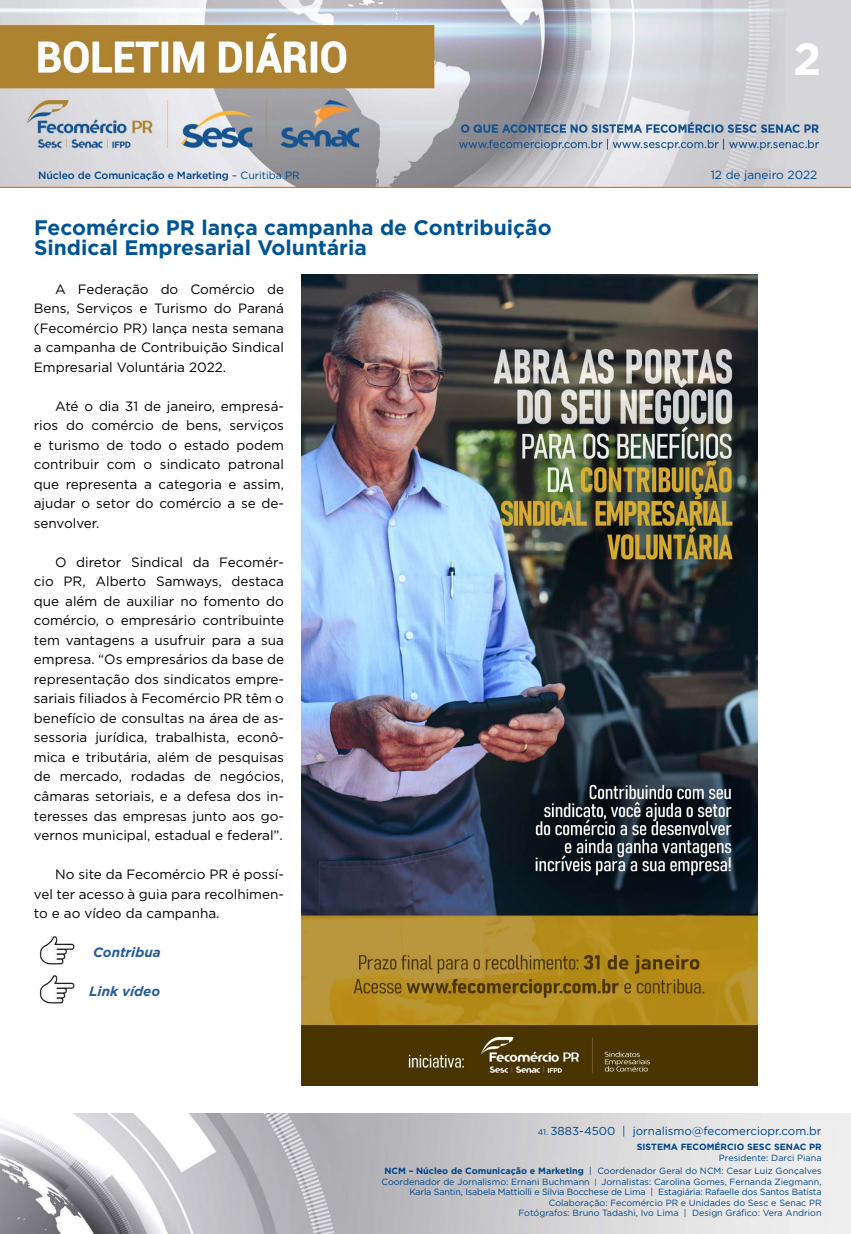
<style>
.page{position:relative;width:851px;height:1234px;background:#fff}
.page>*{position:absolute;margin:0;border:0;box-sizing:border-box;transform-origin:0 0}
.t1{font:700 45px "Gotham";color:#fff}
.t2{font:700 21px/19.5px "Gotham";color:#005493}
.t3{font:13.5px/19.5px "Gotham";color:#000;text-align:justify}
.t4{font:italic 700 13.5px "Gotham";color:#275b9b}
.t5{font:11.85px "Gotham";color:#004a93}
.t6{font:11.55px "Gotham";color:#004587}
.t7{font:500 10.5px "Gotham";letter-spacing:-.01em;color:#004587}
.t8{font:9px/10.5px "Gotham";color:#004587;text-align:right}
.t9{font:700 9px "Gotham";color:#004587}
.s1{font-weight:400}
.s2{font-size:8.25px}
.s3{font-weight:700}
.s4{font-size:7.65px}
</style>
<div class="page">
<img style="left:0;top:0;width:850px;height:188px">
<img style="left:0;top:1113px;width:850px;height:120px">
<img style="left:39px;top:936px;width:36px;height:28px">
<img style="left:39px;top:975px;width:36px;height:28px">
<img style="left:301px;top:274px;width:456px;height:811px">
<h1 class="t1" style="left:793px;top:29px;width:30px">2</h1>
<p class="t7" style="left:38px;top:168px;width:263px">Núcleo de Comunicação e Marketing <span class="s1">– Curitiba PR</span></p>
<p class="t5" style="left:710px;top:167px;width:108px">12 de janeiro 2022</p>
<h2 class="t2" style="left:34px;top:218px;width:519px">Fecomércio PR lança campanha de Contribuição<br>Sindical Empresarial Voluntária</h2>
<p class="t3" style="left:34px;top:279px;width:252px;text-indent:21px">A Federação do Comércio de Bens, Serviços e Turismo do Paraná (Fecomércio PR) lança nesta semana a campanha de Contribuição Sindical Empresarial Voluntária 2022.</p>
<p class="t3" style="left:34px;top:396px;width:252px;text-indent:21px">Até o dia 31 de janeiro, empresá&shy;rios do comércio de bens, serviços e turismo de todo o estado podem contribuir com o sindicato patronal que representa a categoria e assim, ajudar o setor do comércio a se de&shy;senvolver.</p>
<p class="t3" style="left:34px;top:552px;width:252px;text-indent:21px">O diretor Sindical da Fecomér&shy;cio PR, Alberto Samways, destaca que além de auxiliar no fomento do comércio, o empresário contribuinte tem vantagens a usufruir para a sua empresa. “Os empresários da base de representação dos sindicatos empre&shy;sariais filiados à Fecomércio PR têm o benefício de consultas na área de as&shy;sessoria jurídica, trabalhista, econô&shy;mica e tributária, além de pesquisas de mercado, rodadas de negócios, câmaras setoriais, e a defesa dos in&shy;teresses das empresas junto aos go&shy;vernos municipal, estadual e federal”.</p>
<p class="t3" style="left:34px;top:864px;width:252px;text-indent:21px">No site da Fecomércio PR é possí&shy;vel ter acesso à guia para recolhimen&shy;to e ao vídeo da campanha.</p>
<p class="t4" style="left:93px;top:943px;width:69px">Contribua</p>
<p class="t4" style="left:89px;top:982px;width:73px">Link vídeo</p>
<p class="t6" style="left:537px;top:1123px;width:285px"><span class="s2">41.</span> 3883-4500 | jornalismo@fecomerciopr.com.br</p>
<p class="t9" style="left:636px;top:1140px;width:186px">SISTEMA FECOMÉRCIO SESC SENAC PR</p>
<p class="t8" style="left:384px;top:1150px;width:438px;line-height:13.5px">Presidente: Darci Piana<br><span class="s3">NCM – Núcleo de Comunicação e Marketing</span> | Coordenador Geral do NCM: Cesar Luiz Gonçalves</p>
<p class="t8" style="left:381px;top:1175px;width:441px">Coordenador de Jornalismo: Ernani Buchmann <span class="s4">|</span> Jornalistas: Carolina Gomes, Fernanda Ziegmann, Karla Santin, Isabela Mattiolli e Silvia Bocchese de Lima | Estagiária: Rafaelle dos Santos Batista Colaboração: Fecomércio PR e Unidades do Sesc e Senac PR<br>Fotógrafos: Bruno Tadashi, Ivo Lima | Design Gráfico: Vera Andrion</p>
</div>
